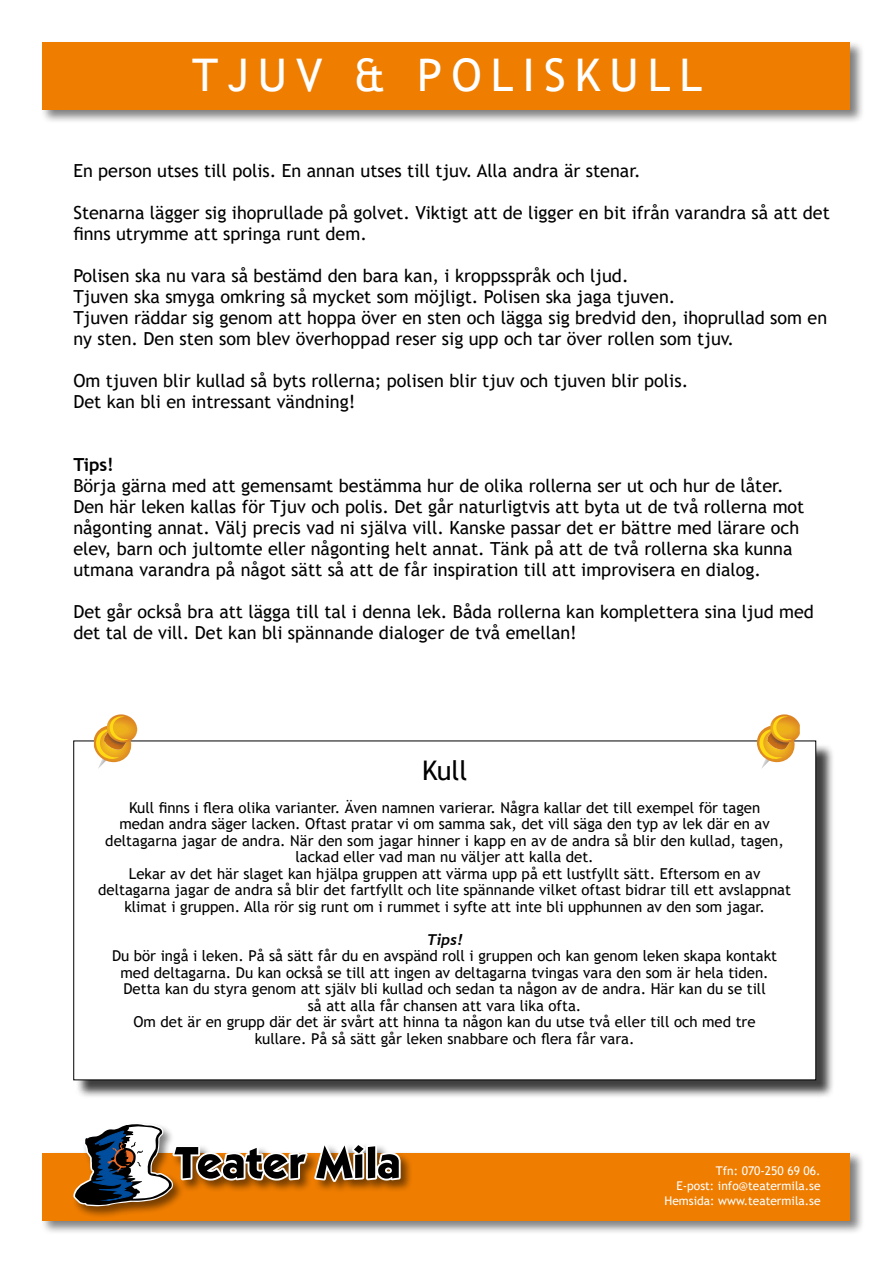
<style>
.page{position:relative;width:893px;height:1263px;background:#fff}
.page>*{position:absolute;margin:0;border:0;box-sizing:border-box;transform-origin:0 0}
.t1{font:45px "Trebuchet MS";letter-spacing:.2em;color:#fff}
.t2{font:27px "Trebuchet MS";color:#000}
.t3{font:18px/21px "Trebuchet MS";color:#000}
.t4{font:700 18px "Trebuchet MS";color:#000}
.t5{font:15px/16.5px "Trebuchet MS";color:#000;text-align:center}
.t6{font:italic 700 15px "Trebuchet";color:#000}
.t7{font:12px/15px "Trebuchet MS";color:#fff;text-align:right}
</style>
<div class="page">
<div style="left:40px;top:40px;width:825px;height:85px;background:#000;opacity:.5"></div>
<div style="left:43px;top:43px;width:807px;height:67px;background:#ef7d00"></div>
<div style="left:40px;top:1150px;width:825px;height:85px;background:#000;opacity:.5"></div>
<div style="left:43px;top:1153px;width:807px;height:67px;background:#ef7d00"></div>
<div style="left:72px;top:1121px;width:341px;height:97px;background:#000;opacity:.5"></div>
<svg style="left:73px;top:1123px;width:328px;height:83px"></svg>
<div style="left:75px;top:743px;width:760px;height:356px;background:#000;opacity:.75"></div>
<div style="left:74px;top:741px;width:742px;height:339px;background:#fff"></div>
<svg style="left:757px;top:714px;width:43px;height:55px"></svg>
<svg style="left:94px;top:714px;width:45px;height:55px"></svg>
<h1 class="t1" style="left:192px;top:46px;width:512px">TJUV &amp; POLISKULL</h1>
<p class="t3" style="left:73px;top:160px;width:569px">En person utses till polis. En annan utses till tjuv. Alla andra är stenar.</p>
<p class="t3" style="left:73px;top:202px;width:758px">Stenarna lägger sig ihoprullade på golvet. Viktigt att de ligger en bit ifrån varandra så att det finns utrymme att springa runt dem.</p>
<p class="t3" style="left:73px;top:265px;width:755px">Polisen ska nu vara så bestämd den bara kan, i kroppsspråk och ljud.<br>Tjuven ska smyga omkring så mycket som möjligt. Polisen ska jaga tjuven.<br>Tjuven räddar sig genom att hoppa över en sten och lägga sig bredvid den, ihoprullad som en ny sten. Den sten som blev överhoppad reser sig upp och tar över rollen som tjuv.</p>
<p class="t3" style="left:73px;top:370px;width:616px">Om tjuven blir kullad så byts rollerna; polisen blir tjuv och tjuven blir polis.<br>Det kan bli en intressant vändning!</p>
<p class="t4" style="left:73px;top:453px;width:42px">Tips!</p>
<p class="t3" style="left:73px;top:475px;width:733px">Börja gärna med att gemensamt bestämma hur de olika rollerna ser ut och hur de låter.<br>Den här leken kallas för Tjuv och polis. Det går naturligtvis att byta ut de två rollerna mot någonting annat. Välj precis vad ni själva vill. Kanske passar det er bättre med lärare och elev, barn och jultomte eller någonting helt annat. Tänk på att de två rollerna ska kunna utmana varandra på något sätt så att de får inspiration till att improvisera en dialog.</p>
<p class="t3" style="left:73px;top:601px;width:742px">Det går också bra att lägga till tal i denna lek. Båda rollerna kan komplettera sina ljud med det tal de vill. Det kan bli spännande dialoger de två emellan!</p>
<h2 class="t2" style="left:422px;top:753px;width:47px">Kull</h2>
<p class="t5" style="left:98px;top:799px;width:694px">Kull finns i flera olika varianter. Även namnen varierar. Några kallar det till exempel för tagen<br>medan andra säger lacken. Oftast pratar vi om samma sak, det vill säga den typ av lek där en av deltagarna jagar de andra. När den som jagar hinner i kapp en av de andra så blir den kullad, tagen, lackad eller vad man nu väljer att kalla det.<br>Lekar av det här slaget kan hjälpa gruppen att värma upp på ett lustfyllt sätt. Eftersom en av deltagarna jagar de andra så blir det fartfyllt och lite spännande vilket oftast bidrar till ett avslappnat klimat i gruppen. Alla rör sig runt om i rummet i syfte att inte bli upphunnen av den som jagar.</p>
<p class="t6" style="left:427px;top:930px;width:37px">Tips!</p>
<p class="t5" style="left:112px;top:947px;width:667px">Du bör ingå i leken. På så sätt får du en avspänd roll i gruppen och kan genom leken skapa kontakt med deltagarna. Du kan också se till att ingen av deltagarna tvingas vara den som är hela tiden.<br>Detta kan du styra genom att själv bli kullad och sedan ta någon av de andra. Här kan du se till<br>så att alla får chansen att vara lika ofta.<br>Om det är en grupp där det är svårt att hinna ta någon kan du utse två eller till och med tre kullare. På så sätt går leken snabbare och flera får vara.</p>
<p class="t7" style="left:664px;top:1163px;width:158px">Tfn: 070-250 69 06.<br>E-post: info@teatermila.se<br>Hemsida: www.teatermila.se</p>
</div>
